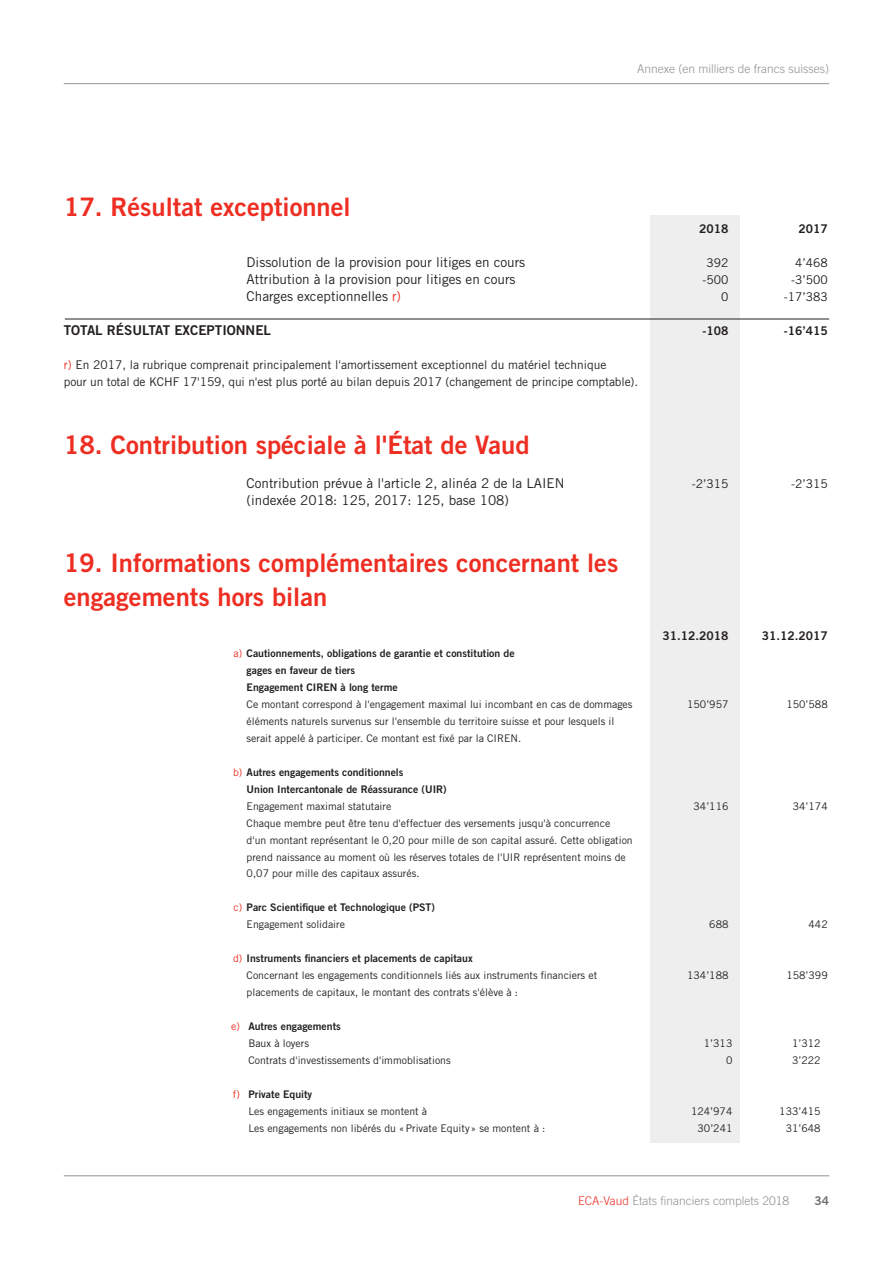
<style>
.page{position:relative;width:893px;height:1263px;background:#fff}
.page>*{position:absolute;margin:0;border:0;box-sizing:border-box;transform-origin:0 0}
.t1{font:25.5px/33.9px "Trade Gothic Bold Two";color:#ee2e22}
.t2{font:13.5px/17px "Trade Gothic";color:#231f20}
.t3{font:13.5px "Trade Gothic Bold Two";color:#231f20}
.t4{font:12px/17px "Trade Gothic";color:#231f20}
.t5{font:300 12px "Trade Gothic";color:#8e9092}
.t6{font:12px "Trade Gothic Bold Two";color:#231f20}
.t7{font:12px "Trade Gothic Bold Two";color:#6c6d70}
.t8{font:10.5px/17px "Trade Gothic";color:#231f20}
.t9{font:10.5px/17px "Trade Gothic Bold Two";color:#231f20}
.s1{color:#ee2e22}
.s2{font-family:"Trade Gothic";color:#ee2e22}
</style>
<div class="page">
<hr style="left:64px;top:83px;width:765px;height:1px;background:#929595">
<hr style="left:64px;top:1175px;width:765px;height:1px;background:#929394">
<div style="left:651px;top:216px;width:89px;height:927px;background:#eeeeef"></div>
<hr style="left:65px;top:319px;width:764px;height:1px;background:#231f20">
<h1 class="t1" style="left:64px;top:190px;width:288px">17. Résultat exceptionnel</h1>
<p class="t5" style="left:637px;top:62px;width:193px">Annexe (en milliers de francs suisses)</p>
<p class="t6" style="left:699px;top:222px;width:31px">2018</p>
<p class="t6" style="left:798px;top:222px;width:31px">2017</p>
<p class="t2" style="left:247px;top:254px;width:280px">Dissolution de la provision pour litiges en cours</p>
<p class="t4" style="left:707px;top:254px;width:23px">392</p>
<p class="t4" style="left:795px;top:254px;width:34px">4’468</p>
<p class="t2" style="left:247px;top:271px;width:270px">Attribution à la provision pour litiges en cours</p>
<p class="t4" style="left:703px;top:271px;width:27px">-500</p>
<p class="t4" style="left:791px;top:271px;width:38px">-3’500</p>
<p class="t2" style="left:247px;top:288px;width:156px">Charges exceptionnelles <span class="s1">r)</span></p>
<p class="t4" style="left:721px;top:288px;width:9px">0</p>
<p class="t4" style="left:784px;top:288px;width:45px">-17’383</p>
<p class="t3" style="left:64px;top:322px;width:209px">TOTAL RÉSULTAT EXCEPTIONNEL</p>
<p class="t6" style="left:703px;top:323px;width:27px">-108</p>
<p class="t6" style="left:784px;top:323px;width:45px">-16’415</p>
<p class="t4" style="left:64px;top:356px;width:576px"><span class="s1">r)</span> En 2017, la rubrique comprenait principalement l'amortissement exceptionnel du matériel technique<br>pour un total de KCHF 17'159, qui n'est plus porté au bilan depuis 2017 (changement de principe comptable).</p>
<h1 class="t1" style="left:64px;top:427px;width:467px">18. Contribution spéciale à l'État de Vaud</h1>
<p class="t2" style="left:247px;top:474px;width:319px">Contribution prévue à l'article 2, alinéa 2 de la LAIEN (indexée 2018: 125, 2017: 125, base 108)</p>
<p class="t4" style="left:692px;top:475px;width:38px">-2’315</p>
<p class="t4" style="left:791px;top:475px;width:38px">-2’315</p>
<h1 class="t1" style="left:64px;top:546px;width:556px">19. Informations complémentaires concernant les engagements hors bilan</h1>
<p class="t6" style="left:663px;top:628px;width:67px">31.12.2018</p>
<p class="t6" style="left:762px;top:628px;width:67px">31.12.2017</p>
<p class="t9" style="left:247px;top:645px;width:270px;text-indent:-13px"><span class="s2">a)</span> Cautionnements, obligations de garantie et constitution de gages en faveur de tiers<br>Engagement CIREN à long terme</p>
<p class="t8" style="left:247px;top:696px;width:387px">Ce montant correspond à l'engagement maximal lui incombant en cas de dommages éléments naturels survenus sur l'ensemble du territoire suisse et pour lesquels il serait appelé à participer. Ce montant est fixé par la CIREN.</p>
<p class="t8" style="left:687px;top:696px;width:43px">150’957</p>
<p class="t8" style="left:786px;top:696px;width:43px">150’588</p>
<p class="t9" style="left:247px;top:763px;width:202px;text-indent:-14px"><span class="s2">b)</span> Autres engagements conditionnels<br>Union Intercantonale de Réassurance (UIR)</p>
<p class="t8" style="left:247px;top:797px;width:146px">Engagement maximal statutaire</p>
<p class="t8" style="left:694px;top:797px;width:36px">34’116</p>
<p class="t8" style="left:793px;top:797px;width:36px">34’174</p>
<p class="t8" style="left:247px;top:814px;width:388px">Chaque membre peut être tenu d'effectuer des versements jusqu'à concurrence d'un montant représentant le 0,20 pour mille de son capital assuré. Cette obligation prend naissance au moment où les réserves totales de l'UIR représentent moins de 0,07 pour mille des capitaux assurés.</p>
<p class="t9" style="left:234px;top:899px;width:203px"><span class="s2">c)</span> Parc Scientifique et Technologique (PST)</p>
<p class="t8" style="left:247px;top:916px;width:100px">Engagement solidaire</p>
<p class="t8" style="left:709px;top:916px;width:21px">688</p>
<p class="t8" style="left:808px;top:916px;width:21px">442</p>
<p class="t9" style="left:233px;top:950px;width:241px"><span class="s2">d)</span> Instruments financiers et placements de capitaux</p>
<p class="t8" style="left:247px;top:967px;width:352px">Concernant les engagements conditionnels liés aux instruments financiers et placements de capitaux, le montant des contrats s'élève à :</p>
<p class="t8" style="left:687px;top:967px;width:43px">134’188</p>
<p class="t8" style="left:786px;top:967px;width:43px">158’399</p>
<p class="t9" style="left:231px;top:1018px;width:111px"><span class="s2">e)</span> Autres engagements</p>
<p class="t8" style="left:248px;top:1035px;width:62px">Baux à loyers</p>
<p class="t8" style="left:704px;top:1035px;width:30px">1’313</p>
<p class="t8" style="left:792px;top:1035px;width:30px">1’312</p>
<p class="t8" style="left:248px;top:1051px;width:204px">Contrats d'investissements d'immoblisations</p>
<p class="t8" style="left:726px;top:1051px;width:8px">0</p>
<p class="t8" style="left:792px;top:1051px;width:30px">3’222</p>
<p class="t9" style="left:233px;top:1085px;width:81px"><span class="s2">f)</span> Private Equity</p>
<p class="t8" style="left:248px;top:1102px;width:180px">Les engagements initiaux se montent à</p>
<p class="t8" style="left:691px;top:1102px;width:43px">124’974</p>
<p class="t8" style="left:779px;top:1102px;width:43px">133’415</p>
<p class="t8" style="left:248px;top:1119px;width:298px">Les engagements non libérés du «Private Equity » se montent à :</p>
<p class="t8" style="left:697px;top:1119px;width:36px">30’241</p>
<p class="t8" style="left:786px;top:1119px;width:36px">31’648</p>
<p class="t5" style="left:578px;top:1193px;width:213px"><span class="s1">ECA-Vaud</span> États financiers complets 2018</p>
<p class="t7" style="left:814px;top:1193px;width:16px">34</p>
</div>
